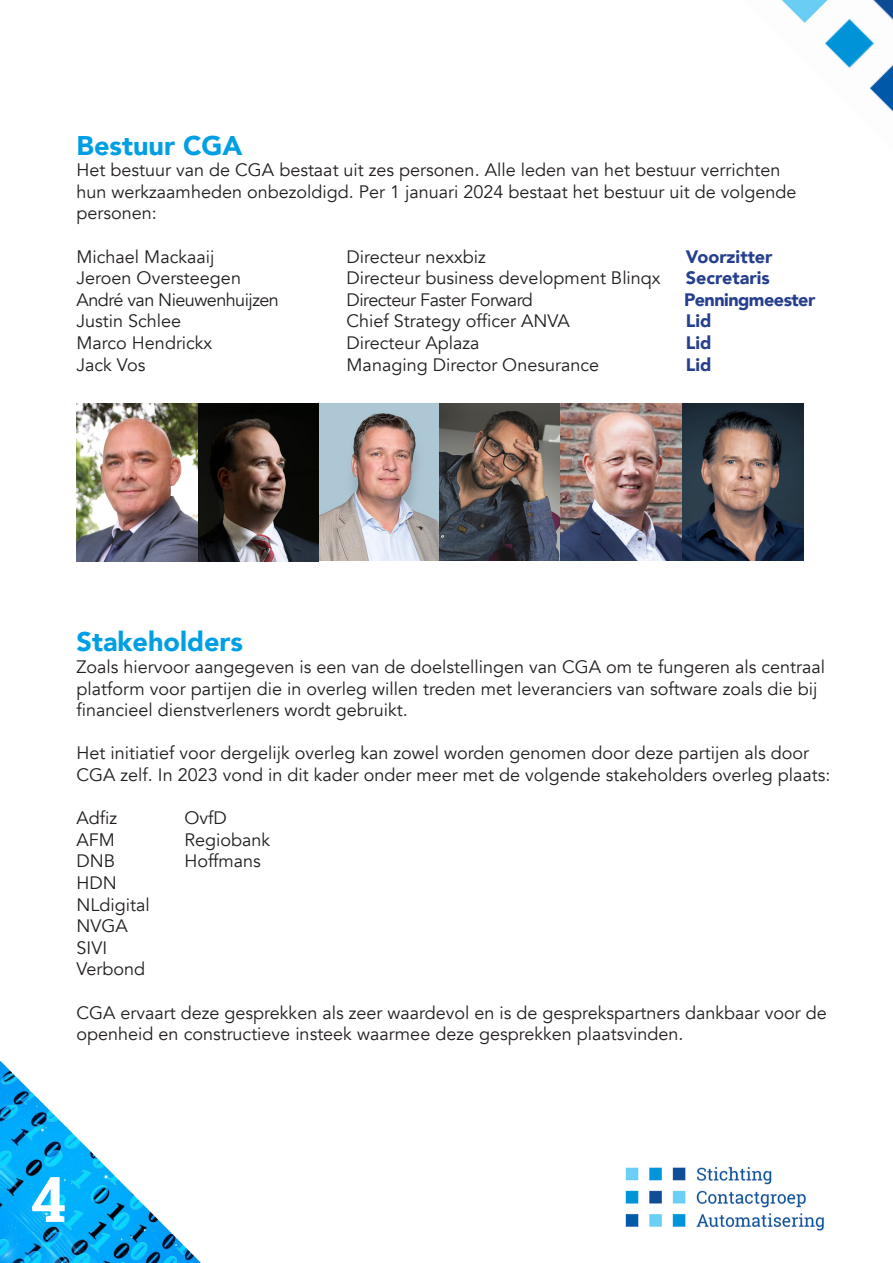
<style>
.page{position:relative;width:893px;height:1263px;background:#fff}
.page>*{position:absolute;margin:0;border:0;box-sizing:border-box;transform-origin:0 0}
.t1{font:700 63px "Roboto Slab";color:#fff}
.t2{font:900 27px "Avenir";color:#009fe3}
.t3{font:18px/21.6px "Avenir";color:#231f20}
.t4{font:18px "Avenir";letter-spacing:-.03em;color:#231f20}
.t5{font:900 18px "Avenir";color:#253f8e}
.t6{font:900 18px "Avenir";letter-spacing:-.03em;color:#253f8e}
</style>
<div class="page">
<img style="left:625px;top:1166px;width:199px;height:65px">
<img style="left:0;top:1061px;width:201px;height:202px">
<img style="left:781px;top:0;width:112px;height:112px">
<img style="left:77px;top:404px;width:726px;height:157px">
<p class="t2" style="left:77px;top:122px;width:167px">Bestuur CGA</p>
<p class="t3" style="left:77px;top:159px;width:721px">Het bestuur van de CGA bestaat uit zes personen. Alle leden van het bestuur verrichten hun werkzaamheden onbezoldigd. Per 1 januari 2024 bestaat het bestuur uit de volgende personen:</p>
<p class="t3" style="left:77px;top:246px;width:139px">Michael Mackaaij</p>
<p class="t3" style="left:347px;top:246px;width:141px">Directeur nexxbiz</p>
<p class="t5" style="left:686px;top:241px;width:88px">Voorzitter</p>
<p class="t3" style="left:77px;top:267px;width:166px">Jeroen Oversteegen</p>
<p class="t3" style="left:347px;top:267px;width:315px">Directeur business development Blinqx</p>
<p class="t5" style="left:686px;top:262px;width:86px">Secretaris</p>
<p class="t4" style="left:77px;top:289px;width:204px">André van Nieuwenhuijzen</p>
<p class="t4" style="left:347px;top:289px;width:188px">Directeur Faster Forward</p>
<p class="t6" style="left:684px;top:284px;width:133px">Penningmeester</p>
<p class="t3" style="left:77px;top:311px;width:106px">Justin Schlee</p>
<p class="t3" style="left:347px;top:311px;width:225px">Chief Strategy officer ANVA</p>
<p class="t5" style="left:686px;top:306px;width:27px">Lid</p>
<p class="t3" style="left:77px;top:332px;width:137px">Marco Hendrickx</p>
<p class="t3" style="left:347px;top:332px;width:134px">Directeur Aplaza</p>
<p class="t5" style="left:686px;top:327px;width:27px">Lid</p>
<p class="t3" style="left:77px;top:354px;width:70px">Jack Vos</p>
<p class="t3" style="left:347px;top:354px;width:254px">Managing Director Onesurance</p>
<p class="t5" style="left:686px;top:349px;width:27px">Lid</p>
<p class="t2" style="left:77px;top:619px;width:168px">Stakeholders</p>
<p class="t3" style="left:77px;top:656px;width:750px">Zoals hiervoor aangegeven is een van de doelstellingen van CGA om te fungeren als centraal platform voor partijen die in overleg willen treden met leveranciers van software zoals die bij financieel dienstverleners wordt gebruikt.</p>
<p class="t3" style="left:77px;top:743px;width:755px">Het initiatief voor dergelijk overleg kan zowel worden genomen door deze partijen als door<br>CGA zelf. In 2023 vond in dit kader onder meer met de volgende stakeholders overleg plaats:</p>
<p class="t3" style="left:77px;top:807px;width:42px">Adfiz</p>
<p class="t3" style="left:185px;top:807px;width:44px">OvfD</p>
<p class="t3" style="left:77px;top:829px;width:40px">AFM</p>
<p class="t3" style="left:185px;top:829px;width:87px">Regiobank</p>
<p class="t3" style="left:77px;top:851px;width:40px">DNB</p>
<p class="t3" style="left:185px;top:851px;width:78px">Hoffmans</p>
<p class="t3" style="left:77px;top:872px;width:42px">HDN</p>
<p class="t3" style="left:77px;top:894px;width:75px">NLdigital</p>
<p class="t3" style="left:77px;top:915px;width:53px">NVGA</p>
<p class="t3" style="left:77px;top:937px;width:32px">SIVI</p>
<p class="t3" style="left:77px;top:959px;width:70px">Verbond</p>
<p class="t3" style="left:77px;top:1002px;width:752px">CGA ervaart deze gesprekken als zeer waardevol en is de gesprekspartners dankbaar voor de openheid en constructieve insteek waarmee deze gesprekken plaatsvinden.</p>
<h1 class="t1" style="left:31px;top:1156px;width:37px">4</h1>
</div>
